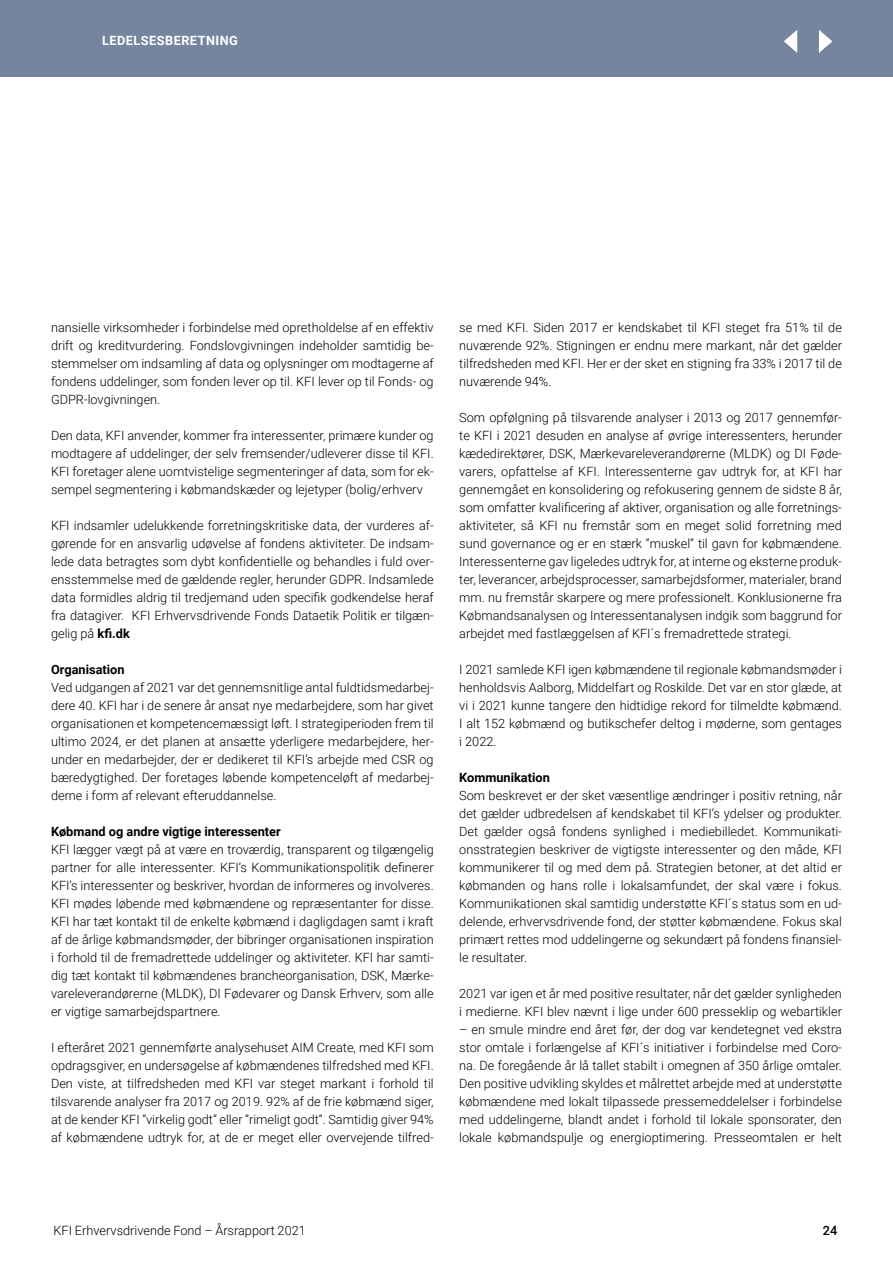
<style>
.page{position:relative;width:893px;height:1263px;background:#fff}
.page>*{position:absolute;margin:0;border:0;box-sizing:border-box;transform-origin:0 0}
.t1{font:300 12.75px/18px "Roboto";color:#000;text-align:justify}
.t2{font:700 12.75px "Roboto";color:#000}
.t3{font:700 12.75px "Roboto";letter-spacing:.035em;color:#fff}
.t4{font:500 12.75px "Roboto";color:#000}
.s1{font-weight:700}
</style>
<div class="page">
<div style="left:0;top:0;width:893px;height:77px;background:#76859f"></div>
<svg style="left:784px;top:30px;width:48px;height:23px"></svg>
<p class="t3" style="left:102px;top:32px;width:137px">LEDELSESBERETNING</p>
<p class="t1" style="left:51px;top:318px;width:384px">nansielle virksomheder i forbindelse med opretholdelse af en effektiv drift og kreditvurdering. Fondslovgivningen indeholder samtidig be&shy;stemmelser om indsamling af data og oplysninger om modtagerne af fondens uddelinger, som fonden lever op til. KFI lever op til Fonds- og GDPR-lovgivningen.</p>
<p class="t1" style="left:51px;top:426px;width:384px">Den data, KFI anvender, kommer fra interessenter, primære kunder og modtagere af uddelinger, der selv fremsender/udleverer disse til KFI.<br>KFI foretager alene uomtvistelige segmenteringer af data, som for ek&shy;sempel segmentering i købmandskæder og lejetyper (bolig/erhverv</p>
<p class="t1" style="left:51px;top:516px;width:384px">KFI indsamler udelukkende forretningskritiske data, der vurderes af&shy;gørende for en ansvarlig udøvelse af fondens aktiviteter. De indsam&shy;lede data betragtes som dybt konfidentielle og behandles i fuld over&shy;ensstemmelse med de gældende regler, herunder GDPR. Indsamlede data formidles aldrig til tredjemand uden specifik godkendelse heraf fra datagiver. KFI Erhvervsdrivende Fonds Dataetik Politik er tilgæn&shy;gelig på <span class="s1">kfi.dk</span></p>
<p class="t2" style="left:51px;top:660px;width:75px">Organisation</p>
<p class="t1" style="left:51px;top:678px;width:384px">Ved udgangen af 2021 var det gennemsnitlige antal fuldtidsmedarbej&shy;dere 40. KFI har i de senere år ansat nye medarbejdere, som har givet organisationen et kompetencemæssigt løft. I strategiperioden frem til ultimo 2024, er det planen at ansætte yderligere medarbejdere, her&shy;under en medarbejder, der er dedikeret til KFI’s arbejde med CSR og bæredygtighed. Der foretages løbende kompetenceløft af medarbej&shy;derne i form af relevant efteruddannelse.</p>
<p class="t2" style="left:51px;top:822px;width:231px">Købmand og andre vigtige interessenter</p>
<p class="t1" style="left:51px;top:840px;width:384px">KFI lægger vægt på at være en troværdig, transparent og tilgængelig partner for alle interessenter. KFI’s Kommunikationspolitik definerer KFI’s interessenter og beskriver, hvordan de informeres og involveres.<br>KFI mødes løbende med købmændene og repræsentanter for disse.<br>KFI har tæt kontakt til de enkelte købmænd i dagligdagen samt i kraft af de årlige købmandsmøder, der bibringer organisationen inspiration i forhold til de fremadrettede uddelinger og aktiviteter. KFI har samti&shy;dig tæt kontakt til købmændenes brancheorganisation, DSK, Mærke&shy;vareleverandørerne (MLDK), DI Fødevarer og Dansk Erhverv, som alle er vigtige samarbejdspartnere.</p>
<p class="t1" style="left:51px;top:1038px;width:384px">I efteråret 2021 gennemførte analysehuset AIM Create, med KFI som opdragsgiver, en undersøgelse af købmændenes tilfredshed med KFI.<br>Den viste, at tilfredsheden med KFI var steget markant i forhold til tilsvarende analyser fra 2017 og 2019. 92% af de frie købmænd siger, at de kender KFI ”virkelig godt” eller ”rimeligt godt”. Samtidig giver 94% af købmændene udtryk for, at de er meget eller overvejende tilfred-</p>
<p class="t1" style="left:459px;top:318px;width:384px">se med KFI. Siden 2017 er kendskabet til KFI steget fra 51% til de nuværende 92%. Stigningen er endnu mere markant, når det gælder tilfredsheden med KFI. Her er der sket en stigning fra 33% i 2017 til de nuværende 94%.</p>
<p class="t1" style="left:459px;top:408px;width:384px">Som opfølgning på tilsvarende analyser i 2013 og 2017 gennemfør&shy;te KFI i 2021 desuden en analyse af øvrige interessenters, herunder kædedirektører, DSK, Mærkevareleverandørerne (MLDK) og DI Føde&shy;varers, opfattelse af KFI. Interessenterne gav udtryk for, at KFI har gennemgået en konsolidering og refokusering gennem de sidste 8 år, som omfatter kvalificering af aktiver, organisation og alle forretnings&shy;aktiviteter, så KFI nu fremstår som en meget solid forretning med sund governance og er en stærk ”muskel” til gavn for købmændene.<br>Interessenterne gav ligeledes udtryk for, at interne og eksterne produk&shy;ter, leverancer, arbejdsprocesser, samarbejdsformer, materialer, brand mm. nu fremstår skarpere og mere professionelt. Konklusionerne fra Købmandsanalysen og Interessentanalysen indgik som baggrund for arbejdet med fastlæggelsen af KFI´s fremadrettede strategi.</p>
<p class="t1" style="left:459px;top:660px;width:384px">I 2021 samlede KFI igen købmændene til regionale købmandsmøder i henholdsvis Aalborg, Middelfart og Roskilde. Det var en stor glæde, at vi i 2021 kunne tangere den hidtidige rekord for tilmeldte købmænd.<br>I alt 152 købmænd og butikschefer deltog i møderne, som gentages i 2022.</p>
<p class="t2" style="left:459px;top:768px;width:92px">Kommunikation</p>
<p class="t1" style="left:459px;top:786px;width:384px">Som beskrevet er der sket væsentlige ændringer i positiv retning, når det gælder udbredelsen af kendskabet til KFI’s ydelser og produkter.<br>Det gælder også fondens synlighed i mediebilledet. Kommunikati&shy;onsstrategien beskriver de vigtigste interessenter og den måde, KFI kommunikerer til og med dem på. Strategien betoner, at det altid er købmanden og hans rolle i lokalsamfundet, der skal være i fokus.<br>Kommunikationen skal samtidig understøtte KFI´s status som en ud&shy;delende, erhvervsdrivende fond, der støtter købmændene. Fokus skal primært rettes mod uddelingerne og sekundært på fondens finansiel&shy;le resultater.</p>
<p class="t1" style="left:459px;top:984px;width:384px">2021 var igen et år med positive resultater, når det gælder synligheden i medierne. KFI blev nævnt i lige under 600 presseklip og webartikler</p>
<p class="t1" style="left:459px;top:1020px;width:384px">– en smule mindre end året før, der dog var kendetegnet ved ekstra stor omtale i forlængelse af KFI´s initiativer i forbindelse med Coro&shy;na. De foregående år lå tallet stabilt i omegnen af 350 årlige omtaler.<br>Den positive udvikling skyldes et målrettet arbejde med at understøtte købmændene med lokalt tilpassede pressemeddelelser i forbindelse med uddelingerne, blandt andet i forhold til lokale sponsorater, den lokale købmandspulje og energioptimering. Presseomtalen er helt</p>
<p class="t1" style="left:54px;top:1221px;width:254px">KFI Erhvervsdrivende Fond – Årsrapport 2021</p>
<p class="t4" style="left:823px;top:1222px;width:16px">24</p>
</div>
